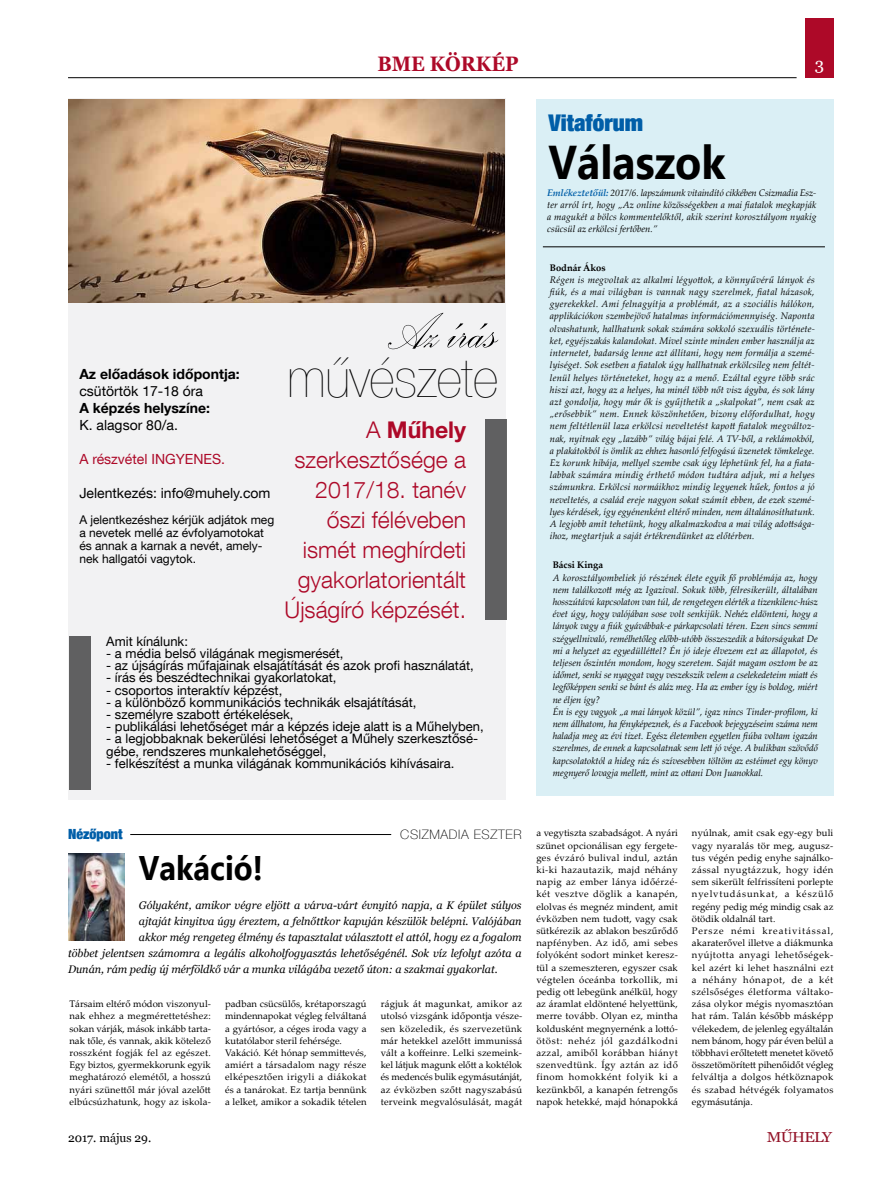
<style>
.page{position:relative;width:893px;height:1191px;background:#fff}
.page>*{position:absolute;margin:0;border:0;box-sizing:border-box;transform-origin:0 0}
.t1{font:66px "Palace Script";color:#000;scale:.91 1}
.t2{font:200 53.9px "Helvetica Neue LT Com";color:#000;scale:.91 1}
.t3{font:700 47.3px "Ebrima";color:#000;scale:.91 1}
.t4{font:700 34.1px "Ebrima";color:#000;scale:.91 1}
.t5{font:300 23px/30px "Helvetica Neue LT Com";color:#ad0928;text-align:right}
.t6{font:900 condensed 23px "Helvetica Neue LT Com";color:#005ea8}
.t7{font:700 20.9px "Georgia";color:#ad0928;scale:.91 1}
.t8{font:17px "Georgia";color:#fff}
.t9{font:14.4px "Georgia";letter-spacing:-.055em;color:#931328;scale:1.11 1}
.t10{font:14px "Helvetica Neue LT Com";color:#000}
.t11{font:700 14px "Helvetica Neue LT Com";color:#000}
.t12{font:14px "Helvetica Neue LT Com";color:#ad0928}
.t13{font:900 condensed 14px "Helvetica Neue LT Com";color:#005ea8}
.t14{font:13px/12.2px "Helvetica Neue LT Com";color:#000}
.t15{font:100 13px "Helvetica Neue LT Com";letter-spacing:.05em;color:#000}
.t16{font:12px/13px "Helvetica Neue LT Com";color:#000}
.t17{font:12px "Georgia";color:#000}
.t18{font:italic 11px "Georgia";color:#000}
.t19{font:italic 9.5px/12.2px "Palatino Linotype";color:#000;text-align:justify}
.t20{font:9.5px/12.2px "Palatino Linotype";letter-spacing:.015em;color:#000;text-align:justify}
.t21{font:700 9.5px "Palatino Linotype";letter-spacing:-.005em;color:#000}
.s1{font-weight:700}
.s2{font-weight:700;color:#005ea8}
</style>
<div class="page">
<div style="left:805px;top:18px;width:28px;height:60px;background:#ad0928"></div>
<hr style="left:68px;top:77px;width:729px;height:1px;background:#000">
<img style="left:68px;top:853px;width:57px;height:87px">
<hr style="left:130px;top:834px;width:261px;height:1px;background:#000">
<div style="left:536px;top:99px;width:297px;height:696px;background:#daeff5"></div>
<hr style="left:543px;top:247px;width:282px;height:1px;background:#000">
<div style="left:68px;top:99px;width:438px;height:700px;background:#f2f2f3"></div>
<div style="left:485px;top:420px;width:21px;height:200px;background:#606061"></div>
<div style="left:69px;top:636px;width:22px;height:153px;background:#606061"></div>
<img style="left:68px;top:100px;width:436px;height:203px">
<h3 class="t7" style="left:377px;top:50px;width:157px">BME KÖRKÉP</h3>
<h3 class="t11" style="left:79px;top:365px;width:162px">Az előadások időpontja:</h3>
<h3 class="t10" style="left:79px;top:382px;width:125px">csütörtök 17-18 óra</h3>
<h3 class="t11" style="left:79px;top:399px;width:132px">A képzés helyszíne:</h3>
<h3 class="t10" style="left:79px;top:416px;width:100px">K. alagsor 80/a.</h3>
<h3 class="t12" style="left:79px;top:450px;width:107px">A részvétel INGYENES</h3>
<h3 class="t12" style="left:221px;top:450px;width:5px">.</h3>
<h3 class="t10" style="left:79px;top:484px;width:193px">Jelentkezés: info@muhely.com</h3>
<p class="t16" style="left:79px;top:512px;width:196px">A jelentkezéshez kérjük adjátok meg a nevetek mellé az évfolyamotokat és annak a karnak a nevét, amely&shy;nek hallgatói vagytok.</p>
<h1 class="t1" style="left:386px;top:288px;width:124px">Az írás</h1>
<h2 class="t2" style="left:287px;top:346px;width:233px">művészete</h2>
<h3 class="t5" style="left:285px;top:414px;width:183px">A <span class="s1">Műhely </span>szerkesztősége a<br>2017/18. tanév őszi féléveben ismét meghírdeti gyakorlatorientált<br>Újságíró képzését.</h3>
<h3 class="t14" style="left:106px;top:635px;width:83px">Amit kínálunk:</h3>
<h3 class="t14" style="left:106px;top:647px;width:239px">- a média belső világának megismerését,</h3>
<h3 class="t14" style="left:106px;top:659px;width:369px">- az újságírás műfajainak elsajátítását és azok profi használatát,</h3>
<h3 class="t14" style="left:106px;top:671px;width:232px">- írás és beszédtechnikai gyakorlatokat,</h3>
<h3 class="t14" style="left:106px;top:683px;width:177px">- csoportos interaktív képzést,</h3>
<h3 class="t14" style="left:106px;top:696px;width:312px">- a különböző kommunikációs technikák elsajátítását,</h3>
<h3 class="t14" style="left:106px;top:708px;width:189px">- személyre szabott értékelések,</h3>
<h3 class="t14" style="left:106px;top:720px;width:379px">- publikálási lehetőséget már a képzés ideje alatt is a Műhelyben,</h3>
<h3 class="t14" style="left:106px;top:732px;width:373px">- a legjobbaknak bekerülési lehetőséget a Műhely szerkesztősé&shy;gébe, rendszeres munkalehetőséggel,</h3>
<h3 class="t14" style="left:106px;top:757px;width:350px">- felkészítést a munka világának kommunikációs kihívásaira.</h3>
<h3 class="t8" style="left:815px;top:54px;width:11px">3</h3>
<h3 class="t6" style="left:549px;top:109px;width:96px">Vitafórum</h3>
<h3 class="t3" style="left:549px;top:127px;width:196px">Válaszok</h3>
<p class="t19" style="left:547px;top:186px;width:271px"><span class="s2">Emlékeztetőül:</span> 2017/6. lapszámunk vitaindító cikkében Csizmadia Esz&shy;ter arról írt, hogy „Az online közösségekben a mai fiatalok megkapják a magukét a bölcs kommentelőktől, akik szerint korosztályom nyakig csücsül az erkölcsi fertőben.”</p>
<p class="t21" style="left:550px;top:261px;width:57px">Bodnár Ákos</p>
<p class="t19" style="left:550px;top:273px;width:266px">Régen is megvoltak az alkalmi légyottok, a könnyűvérű lányok és fiúk, és a mai világban is vannak nagy szerelmek, fiatal házasok, gyerekekkel. Ami felnagyítja a problémát, az a szociális hálókon, applikációkon szembejövő hatalmas információmennyiség. Naponta olvashatunk, hallhatunk sokak számára sokkoló szexuális története&shy;ket, egyéjszakás kalandokat. Mivel szinte minden ember használja az internetet, badarság lenne azt állítani, hogy nem formálja a szemé&shy;lyiséget. Sok esetben a fiatalok úgy hallhatnak erkölcsileg nem feltét&shy;lenül helyes történeteket, hogy az a menő. Ezáltal egyre több srác hiszi azt, hogy az a helyes, ha minél több nőt visz ágyba, és sok lány azt gondolja, hogy már ők is gyűjthetik a „skalpokat”, nem csak az „erősebbik” nem. Ennek köszönhetően, bizony előfordulhat, hogy nem feltétlenül laza erkölcsi neveltetést kapott fiatalok megváltoz&shy;nak, nyitnak egy „lazább” világ bájai felé. A TV-ből, a reklámokból, a plakátokból is ömlik az ehhez hasonló felfogású üzenetek tömkelege.<br>Ez korunk hibája, mellyel szembe csak úgy léphetünk fel, ha a fiata&shy;labbak számára mindig érthető módon tudtára adjuk, mi a helyes számunkra. Erkölcsi normáikhoz mindig legyenek hűek, fontos a jó neveltetés, a család ereje nagyon sokat számít ebben, de ezek szemé&shy;lyes kérdések, így egyénenként eltérő minden, nem általánosíthatunk.<br>A legjobb amit tehetünk, hogy alkalmazkodva a mai világ adottsága&shy;ihoz, megtartjuk a saját értékrendünket az előtérben.</p>
<p class="t21" style="left:553px;top:558px;width:52px">Bácsi Kinga</p>
<p class="t19" style="left:553px;top:571px;width:267px;text-align:left">A korosztályombeliek jó részének élete egyik fő problémája az, hogy nem találkozott még az Igazival. Sokuk több, félresikerült, általában hosszútávú kapcsolaton van túl, de rengetegen elérték a tizenkilenc-húsz évet úgy, hogy valójában sose volt senkijük. Nehéz eldönteni, hogy a lányok vagy a fiúk gyávábbak-e párkapcsolati téren. Ezen sincs semmi szégyellnivaló, remélhetőleg előbb-utóbb összeszedik a bátorságukat De mi a helyzet az egyedülléttel? Én jó ideje élvezem ezt az állapotot, és teljesen őszintén mondom, hogy szeretem. Saját magam osztom be az időmet, senki se nyaggat vagy veszekszik velem a cselekedeteim miatt és legfőképpen senki se bánt és aláz meg. Ha az ember így is boldog, miért ne éljen így?<br>Én is egy vagyok „a mai lányok közül”, igaz nincs Tinder-profilom, ki nem állhatom, ha fényképeznek, és a Facebook bejegyzéseim száma nem haladja meg az évi tizet. Egész életemben egyetlen fiúba voltam igazán szerelmes, de ennek a kapcsolatnak sem lett jó vége. A bulikban szövődő kapcsolatoktól a hideg ráz és szívesebben töltöm az estéimet egy könyv megnyerő lovagja mellett, mint az ottani Don Juanokkal.</p>
<h3 class="t13" style="left:68px;top:825px;width:56px">Nézőpont</h3>
<h3 class="t15" style="left:400px;top:827px;width:123px">CSIZMADIA ESZTER</h3>
<h3 class="t4" style="left:139px;top:842px;width:138px">Vakáció!</h3>
<p class="t18" style="left:139px;top:898px;width:384px">Gólyaként, amikor végre eljött a várva-várt évnyitó napja, a K épület súlyos</p>
<p class="t18" style="left:139px;top:914px;width:384px">ajtaját kinyitva úgy éreztem, a felnőttkor kapuján készülök belépni. Valójában</p>
<p class="t18" style="left:139px;top:930px;width:384px">akkor még rengeteg élmény és tapasztalat választott el attól, hogy ez a fogalom</p>
<p class="t18" style="left:68px;top:946px;width:455px">többet jelentsen számomra a legális alkoholfogyasztás lehetőségénél. Sok víz lefolyt azóta a</p>
<p class="t18" style="left:68px;top:962px;width:431px">Dunán, rám pedig új mérföldkő vár a munka világába vezető úton: a szakmai gyakorlat.</p>
<p class="t20" style="left:69px;top:997px;width:143px">Társaim eltérő módon viszonyul&shy;nak ehhez a megmérettetéshez: sokan várják, mások inkább tarta&shy;nak tőle, és vannak, akik kötelező rosszként fogják fel az egészet.<br>Egy biztos, gyermekkorunk egyik meghatározó elemétől, a hosszú nyári szünettől már jóval azelőtt elbúcsúzhatunk, hogy az iskola-</p>
<p class="t20" style="left:225px;top:997px;width:143px;text-align:left">padban csücsülős, krétaporszagú mindennapokat végleg felváltaná a gyártósor, a céges iroda vagy a kutatólabor steril fehérsége.<br>Vakáció. Két hónap semmittevés, amiért a társadalom nagy része elképesztően irigyli a diákokat és a tanárokat. Ez tartja bennünk a lelket, amikor a sokadik tételen</p>
<p class="t20" style="left:381px;top:997px;width:143px">rágjuk át magunkat, amikor az utolsó vizsgánk időpontja vésze&shy;sen közeledik, és szervezetünk már hetekkel azelőtt immunissá vált a koffeinre. Lelki szemeink&shy;kel látjuk magunk előtt a koktélok és medencés bulik egymásutánját, az évközben szőtt nagyszabású terveink megvalósulását, magát</p>
<p class="t20" style="left:536px;top:826px;width:143px">a vegytiszta szabadságot. A nyári szünet opcionálisan egy fergete&shy;ges évzáró bulival indul, aztán ki-ki hazautazik, majd néhány napig az ember lánya időérzé&shy;két vesztve döglik a kanapén, elolvas és megnéz mindent, amit évközben nem tudott, vagy csak sütkérezik az ablakon beszűrődő napfényben. Az idő, ami sebes folyóként sodort minket keresz&shy;tül a szemeszteren, egyszer csak végtelen óceánba torkollik, mi pedig ott lebegünk anélkül, hogy az áramlat eldöntené helyettünk, merre tovább. Olyan ez, mintha koldusként megnyernénk a lottó&shy;ötöst: nehéz jól gazdálkodni azzal, amiből korábban hiányt szenvedtünk. Így aztán az idő finom homokként folyik ki a kezünkből, a kanapén fetrengős napok hetekké, majd hónapokká</p>
<p class="t20" style="left:692px;top:826px;width:143px;text-align:left">nyúlnak, amit csak egy-egy buli vagy nyaralás tör meg, augusz&shy;tus végén pedig enyhe sajnálko&shy;zással nyugtázzuk, hogy idén sem sikerült felfrissíteni porlepte nyelvtudásunkat, a készülő regény pedig még mindig csak az ötödik oldalnál tart.<br>Persze némi kreativitással, akaraterővel illetve a diákmunka nyújtotta anyagi lehetőségek&shy;kel azért ki lehet használni ezt a néhány hónapot, de a két szélsőséges életforma váltako&shy;zása olykor mégis nyomasztóan hat rám. Talán később másképp vélekedem, de jelenleg egyáltalán nem bánom, hogy pár éven belül a többhavi erőltetett menetet követő összetömörített pihenőidőt végleg felváltja a dolgos hétköznapok és szabad hétvégék folyamatos egymásutánja.</p>
<p class="t17" style="left:68px;top:1130px;width:85px">2017. május 29.</p>
<h3 class="t9" style="left:767px;top:1128px;width:60px">MŰHELY</h3>
</div>
